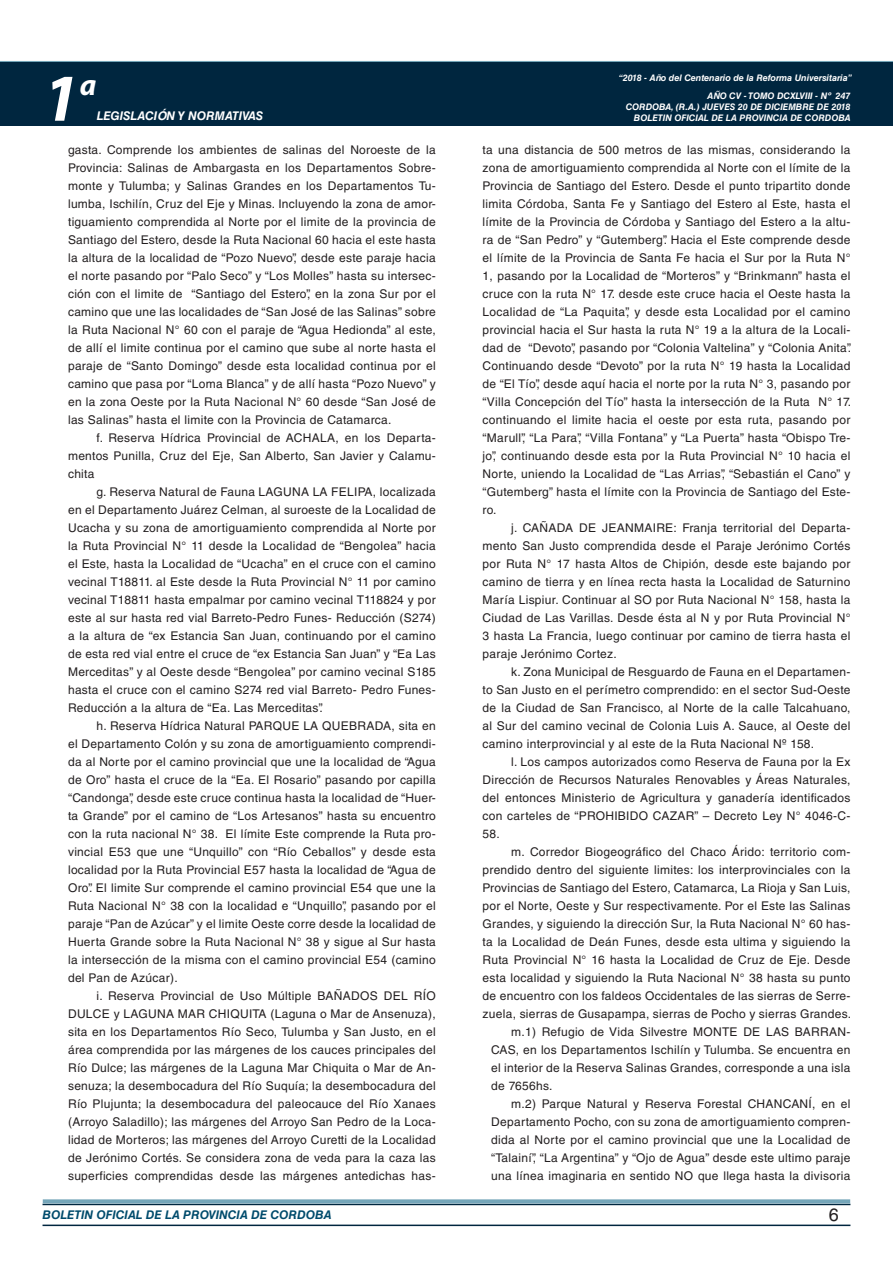
<style>
.page{position:relative;width:893px;height:1263px;background:#fff}
.page>*{position:absolute;margin:0;border:0;box-sizing:border-box;transform-origin:0 0}
.t1{font:italic 700 67.5px "Myriad Pro";color:#fff}
.t2{font:italic 700 30px "Myriad Pro";color:#fff}
.t3{font:18px "Helvetica LT Std";color:#231f20}
.TEXTO_BASE{font:12px/18px "Helvetica LT Std";letter-spacing:.025em;color:#231f20;text-align:justify}
.t4{font:italic 700 12px "Helvetica LT Std";color:#004b6c}
.t5{font:italic 700 12px "Helvetica LT Std";color:#fff}
.t6{font:italic 700 9px/10.8px "Helvetica LT Std";color:#fff;text-align:right}
</style>
<div class="page">
<div style="left:0;top:61px;width:893px;height:6px;background:#73a5b8"></div>
<div style="left:0;top:62px;width:893px;height:64px;background:#00263f"></div>
<hr style="left:43px;top:1224px;width:807px;height:2px;background:#00263f">
<div style="left:42px;top:1198px;width:809px;height:8px;background:#fff;opacity:.75"></div>
<h1 class="t1" style="left:43px;top:54px;width:38px">1</h1>
<h2 class="t2" style="left:80px;top:66px;width:18px">a</h2>
<p class="t5" style="left:97px;top:109px;width:168px">LEGISLACIÓN Y NORMATIVAS</p>
<p class="TEXTO_BASE" style="left:68px;top:141px;width:369px">gasta. Comprende los ambientes de salinas del Noroeste de la Provincia: Salinas de Ambargasta en los Departamentos Sobre&shy;monte y Tulumba; y Salinas Grandes en los Departamentos Tu&shy;lumba, Ischilín, Cruz del Eje y Minas. Incluyendo la zona de amor&shy;tiguamiento comprendida al Norte por el limite de la provincia de Santiago del Estero, desde la Ruta Nacional 60 hacia el este hasta la altura de la localidad de “Pozo Nuevo”, desde este paraje hacia el norte pasando por “Palo Seco” y “Los Molles” hasta su intersec&shy;ción con el limite de “Santiago del Estero”, en la zona Sur por el camino que une las localidades de “San José de las Salinas” sobre la Ruta Nacional N° 60 con el paraje de “Agua Hedionda” al este, de allí el limite continua por el camino que sube al norte hasta el paraje de “Santo Domingo” desde esta localidad continua por el camino que pasa por “Loma Blanca” y de allí hasta “Pozo Nuevo” y en la zona Oeste por la Ruta Nacional N° 60 desde “San José de las Salinas” hasta el limite con la Provincia de Catamarca.</p>
<p class="TEXTO_BASE" style="left:68px;top:429px;width:369px;text-indent:28px">f. Reserva Hídrica Provincial de ACHALA, en los Departa&shy;mentos Punilla, Cruz del Eje, San Alberto, San Javier y Calamu&shy;chita</p>
<p class="TEXTO_BASE" style="left:68px;top:483px;width:369px;text-indent:28px">g. Reserva Natural de Fauna LAGUNA LA FELIPA, localizada en el Departamento Juárez Celman, al suroeste de la Localidad de Ucacha y su zona de amortiguamiento comprendida al Norte por la Ruta Provincial N° 11 desde la Localidad de “Bengolea” hacia el Este, hasta la Localidad de “Ucacha” en el cruce con el camino vecinal T18811. al Este desde la Ruta Provincial N° 11 por camino vecinal T18811 hasta empalmar por camino vecinal T118824 y por este al sur hasta red vial Barreto-Pedro Funes- Reducción (S274) a la altura de “ex Estancia San Juan, continuando por el camino de esta red vial entre el cruce de “ex Estancia San Juan” y “Ea Las Merceditas” y al Oeste desde “Bengolea” por camino vecinal S185 hasta el cruce con el camino S274 red vial Barreto- Pedro Funes-Reducción a la altura de “Ea. Las Merceditas”.</p>
<p class="TEXTO_BASE" style="left:68px;top:717px;width:369px;text-indent:28px">h. Reserva Hídrica Natural PARQUE LA QUEBRADA, sita en el Departamento Colón y su zona de amortiguamiento comprendi&shy;da al Norte por el camino provincial que une la localidad de “Agua de Oro” hasta el cruce de la “Ea. El Rosario” pasando por capilla “Candonga”, desde este cruce continua hasta la localidad de “Huer&shy;ta Grande” por el camino de “Los Artesanos” hasta su encuentro con la ruta nacional N° 38. El límite Este comprende la Ruta pro&shy;vincial E53 que une “Unquillo” con “Río Ceballos” y desde esta localidad por la Ruta Provincial E57 hasta la localidad de “Agua de Oro”. El limite Sur comprende el camino provincial E54 que une la Ruta Nacional N° 38 con la localidad e “Unquillo”, pasando por el paraje “Pan de Azúcar” y el limite Oeste corre desde la localidad de Huerta Grande sobre la Ruta Nacional N° 38 y sigue al Sur hasta la intersección de la misma con el camino provincial E54 (camino del Pan de Azúcar).</p>
<p class="TEXTO_BASE" style="left:68px;top:987px;width:369px;text-indent:28px">i. Reserva Provincial de Uso Múltiple BAÑADOS DEL RÍO DULCE y LAGUNA MAR CHIQUITA (Laguna o Mar de Ansenuza), sita en los Departamentos Río Seco, Tulumba y San Justo, en el área comprendida por las márgenes de los cauces principales del Río Dulce; las márgenes de la Laguna Mar Chiquita o Mar de An&shy;senuza; la desembocadura del Río Suquía; la desembocadura del Río Plujunta; la desembocadura del paleocauce del Río Xanaes (Arroyo Saladillo); las márgenes del Arroyo San Pedro de la Loca&shy;lidad de Morteros; las márgenes del Arroyo Curetti de la Localidad de Jerónimo Cortés. Se considera zona de veda para la caza las superficies comprendidas desde las márgenes antedichas has-</p>
<p class="t6" style="left:619px;top:72px;width:235px">“2018 - Año del Centenario de la Reforma Universitaria”</p>
<p class="t6" style="left:626px;top:91px;width:226px">AÑO CV - TOMO DCXLVIII - Nº 247<br>CORDOBA, (R.A.) JUEVES 20 DE DICIEMBRE DE 2018<br>BOLETIN OFICIAL DE LA PROVINCIA DE CORDOBA</p>
<p class="TEXTO_BASE" style="left:483px;top:141px;width:370px">ta una distancia de 500 metros de las mismas, considerando la zona de amortiguamiento comprendida al Norte con el límite de la Provincia de Santiago del Estero. Desde el punto tripartito donde limita Córdoba, Santa Fe y Santiago del Estero al Este, hasta el límite de la Provincia de Córdoba y Santiago del Estero a la altu&shy;ra de “San Pedro” y “Gutemberg”. Hacia el Este comprende desde el límite de la Provincia de Santa Fe hacia el Sur por la Ruta N° 1, pasando por la Localidad de “Morteros” y “Brinkmann” hasta el cruce con la ruta N° 17. desde este cruce hacia el Oeste hasta la Localidad de “La Paquita”, y desde esta Localidad por el camino provincial hacia el Sur hasta la ruta N° 19 a la altura de la Locali&shy;dad de “Devoto”, pasando por “Colonia Valtelina” y “Colonia Anita”.<br>Continuando desde “Devoto” por la ruta N° 19 hasta la Localidad de “El Tío”, desde aquí hacia el norte por la ruta N° 3, pasando por “Villa Concepción del Tío” hasta la intersección de la Ruta N° 17. continuando el limite hacia el oeste por esta ruta, pasando por “Marull”, “La Para”, “Villa Fontana” y “La Puerta” hasta “Obispo Tre&shy;jo”, continuando desde esta por la Ruta Provincial N° 10 hacia el Norte, uniendo la Localidad de “Las Arrias”, “Sebastián el Cano” y “Gutemberg” hasta el límite con la Provincia de Santiago del Este&shy;ro.</p>
<p class="TEXTO_BASE" style="left:483px;top:519px;width:369px;text-indent:28px">j. CAÑADA DE JEANMAIRE: Franja territorial del Departa&shy;mento San Justo comprendida desde el Paraje Jerónimo Cortés por Ruta N° 17 hasta Altos de Chipión, desde este bajando por camino de tierra y en línea recta hasta la Localidad de Saturnino María Lispiur. Continuar al SO por Ruta Nacional N° 158, hasta la Ciudad de Las Varillas. Desde ésta al N y por Ruta Provincial N° 3 hasta La Francia, luego continuar por camino de tierra hasta el paraje Jerónimo Cortez.</p>
<p class="TEXTO_BASE" style="left:483px;top:663px;width:369px;text-indent:28px">k. Zona Municipal de Resguardo de Fauna en el Departamen&shy;to San Justo en el perímetro comprendido: en el sector Sud-Oeste de la Ciudad de San Francisco, al Norte de la calle Talcahuano, al Sur del camino vecinal de Colonia Luis A. Sauce, al Oeste del camino interprovincial y al este de la Ruta Nacional Nº 158.</p>
<p class="TEXTO_BASE" style="left:483px;top:753px;width:369px;text-indent:28px">l. Los campos autorizados como Reserva de Fauna por la Ex Dirección de Recursos Naturales Renovables y Áreas Naturales, del entonces Ministerio de Agricultura y ganadería identificados con carteles de “PROHIBIDO CAZAR” – Decreto Ley N° 4046-C-58.</p>
<p class="TEXTO_BASE" style="left:483px;top:843px;width:370px;text-indent:28px">m. Corredor Biogeográfico del Chaco Árido: territorio com&shy;prendido dentro del siguiente limites: los interprovinciales con la Provincias de Santiago del Estero, Catamarca, La Rioja y San Luis, por el Norte, Oeste y Sur respectivamente. Por el Este las Salinas Grandes, y siguiendo la dirección Sur, la Ruta Nacional N° 60 has&shy;ta la Localidad de Deán Funes, desde esta ultima y siguiendo la Ruta Provincial N° 16 hasta la Localidad de Cruz de Eje. Desde esta localidad y siguiendo la Ruta Nacional N° 38 hasta su punto de encuentro con los faldeos Occidentales de las sierras de Serre&shy;zuela, sierras de Gusapampa, sierras de Pocho y sierras Grandes.</p>
<p class="TEXTO_BASE" style="left:491px;top:1023px;width:361px;text-indent:20px">m.1) Refugio de Vida Silvestre MONTE DE LAS BARRAN-CAS, en los Departamentos Ischilín y Tulumba. Se encuentra en el interior de la Reserva Salinas Grandes, corresponde a una isla de 7656hs.</p>
<p class="TEXTO_BASE" style="left:491px;top:1095px;width:361px;text-indent:20px">m.2) Parque Natural y Reserva Forestal CHANCANÍ, en el Departamento Pocho, con su zona de amortiguamiento compren&shy;dida al Norte por el camino provincial que une la Localidad de “Talainí”, “La Argentina” y “Ojo de Agua” desde este ultimo paraje una línea imaginaria en sentido NO que llega hasta la divisoria</p>
<p class="t4" style="left:43px;top:1208px;width:290px">BOLETIN OFICIAL DE LA PROVINCIA DE CORDOBA</p>
<h3 class="t3" style="left:829px;top:1204px;width:12px">6</h3>
</div>
